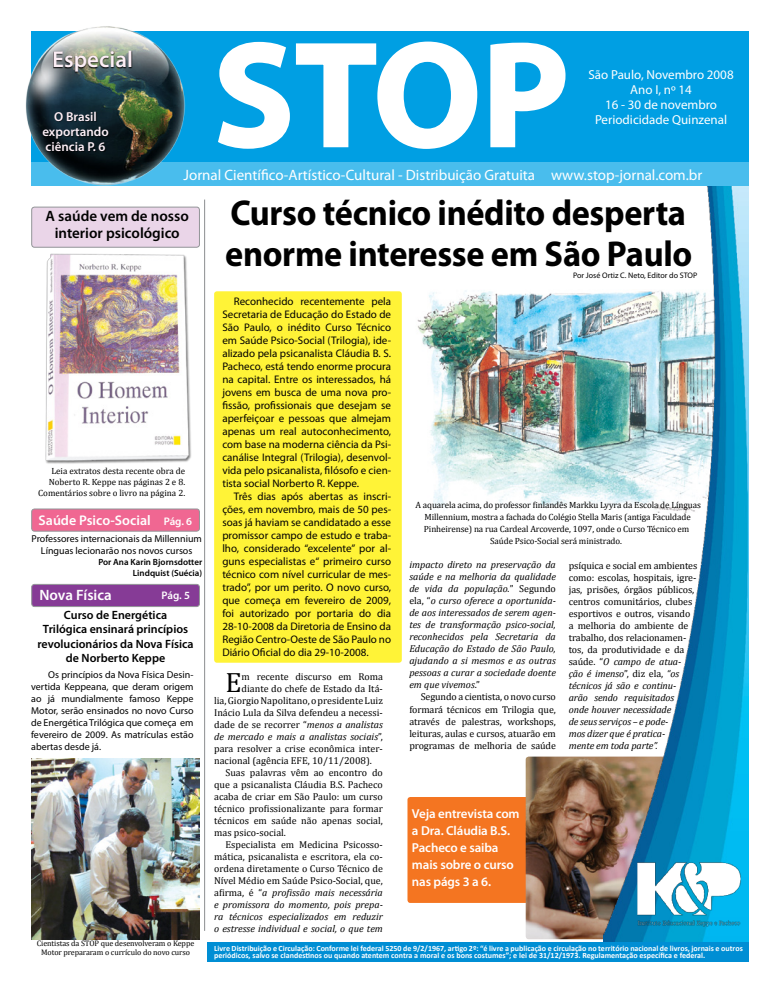
<style>
.page{position:relative;width:780px;height:993px;background:#fff}
.page>*{position:absolute;margin:0;border:0;box-sizing:border-box;transform-origin:0 0}
.t1{font:700 151px "Myriad Pro";color:#fff}
.t2{font:700 36px/41px "Myriad Pro";letter-spacing:-.01em;color:#000;scale:.95 1}
.t3{font:28px "Cambria";color:#000}
.t4{font:600 23px "Myriad Pro";color:#fdeff6}
.t5{font:15px "Myriad Pro";color:#fff}
.t6{font:600 15px/17px "Myriad Pro";color:#000;text-align:center}
.t7{font:600 15px "Myriad Pro";color:#fff}
.t8{font:600 14px "Myriad Pro";color:#fff}
.t9{font:600 13px/17px "Myriad Pro";letter-spacing:-.01em;color:#fff}
.t10{font:13px/15px "Myriad Pro";color:#fff;text-align:center}
.t11{font:600 13px/15px "Myriad Pro";color:#fdeff6;text-align:center}
.t12{font:600 12px/14px "Myriad Pro";color:#000;text-align:center}
.t13{font:11px/13px "Myriad Pro";color:#000;text-align:justify}
.t14{font:600 11px "Myriad Pro";color:#fff}
.t15{font:10px/12px "Cambria";color:#000;text-align:justify}
.t16{font:italic 10px/12px "Cambria";color:#000;text-align:justify}
.t17{font:10px/12px "Myriad Pro";color:#000;text-align:justify}
.t18{font:9px/12px "Cambria";letter-spacing:-.01em;color:#000;text-align:right}
.t19{font:600 9px/10.8px "Myriad Pro";color:#000;text-align:right}
.t20{font:700 8px/7px "Calibri";color:#fff}
.t21{font:8px/9px "Cambria";letter-spacing:-.01em;color:#000;text-align:center}
.t22{font:8px "Myriad Pro";color:#000}
.s1{font-size:11px}
.s2{font-style:normal}
.s3{font-style:italic}
</style>
<div class="page">
<img style="left:417px;top:290px;width:186px;height:220px">
<div style="left:407px;top:796px;width:271px;height:106px;background:#f47521;border-radius:3px"></div>
<img style="left:525px;top:756px;width:78px;height:182px">
<div style="left:214px;top:291px;width:188px;height:371px;background:#fff337;border-radius:3px"></div>
<img style="left:603px;top:186px;width:145px;height:755px">
<div style="left:32px;top:207px;width:167px;height:40px;background:#ead5e8;border-radius:3px"></div>
<div style="left:31px;top:206px;width:169px;height:42px;border:1px solid #939598;border-radius:3px"></div>
<div style="left:207px;top:941px;width:541px;height:20px;background:#008ed4"></div>
<div style="left:31px;top:161px;width:717px;height:25px;background:#49bded"></div>
<div style="left:31px;top:31px;width:717px;height:130px;background:#009fe3"></div>
<svg style="left:433px;top:507px;width:18px;height:1px"></svg>
<hr style="left:204px;top:199px;width:1px;height:731px;background:#8b8e90">
<div style="left:32px;top:509px;width:167px;height:22px;background:#f06792;border-radius:3px"></div>
<div style="left:31px;top:508px;width:169px;height:23px;border:1px solid #939598;border-radius:3px"></div>
<div style="left:32px;top:584px;width:167px;height:22px;background:#863b96;border-radius:3px"></div>
<div style="left:31px;top:583px;width:169px;height:24px;border:1px solid #939598;border-radius:3px"></div>
<svg style="left:218px;top:41px;width:260px;height:108px"></svg>
<svg style="left:490px;top:42px;width:76px;height:106px"></svg>
<img style="left:39px;top:243px;width:160px;height:221px">
<img style="left:633px;top:856px;width:114px;height:69px">
<img style="left:26px;top:26px;width:160px;height:160px">
<div style="left:43px;top:112px;width:66px;height:40px;background:#000;opacity:.61"></div>
<svg style="left:53px;top:50px;width:79px;height:23px;background:#5b655a"></svg>
<img style="left:31px;top:758px;width:169px;height:180px">
<h3 class="t4" style="left:52px;top:45px;width:82px">Especial</h3>
<h3 class="t11" style="left:42px;top:109px;width:68px">O Brasil exportando ciência P. 6</h3>
<h1 class="t1" style="left:213px;top:-3px;width:357px">STOP</h1>
<h3 class="t10" style="left:588px;top:66px;width:147px">São Paulo, Novembro 2008<br>Ano I, nº 14<br>16 - 30 de novembro<br>Periodicidade Quinzenal</h3>
<h3 class="t5" style="left:183px;top:165px;width:520px">Jornal Científico-Artístico-Cultural - Distribuição Gratuita www.stop-jornal.com.br</h3>
<h2 class="t2" style="left:225px;top:191px;width:493px">Curso técnico inédito desperta enorme interesse em São Paulo</h2>
<h3 class="t6" style="left:46px;top:207px;width:145px">A saúde vem de nosso interior psicológico</h3>
<p class="t22" style="left:573px;top:270px;width:126px">Por José Ortiz C. Neto, Editor do STOP</p>
<p class="t13" style="left:222px;top:294px;width:170px;text-indent:11px">Reconhecido recentemente pela Secretaria de Educação do Estado de São Paulo, o inédito Curso Técnico em Saúde Psico-Social (Trilogia), ide&shy;alizado pela psicanalista Cláudia B. S.<br>Pacheco, está tendo enorme procura na capital. Entre os interessados, há jovens em busca de uma nova pro&shy;fissão, profissionais que desejam se aperfeiçoar e pessoas que almejam apenas um real autoconhecimento, com base na moderna ciência da Psi&shy;canálise Integral (Trilogia), desenvol&shy;vida pelo psicanalista, filósofo e cien&shy;tista social Norberto R. Keppe.</p>
<p class="t13" style="left:222px;top:489px;width:170px;text-indent:11px">Três dias após abertas as inscri&shy;ções, em novembro, mais de 50 pes&shy;soas já haviam se candidatado a esse promissor campo de estudo e traba&shy;lho, considerado “excelente” por al&shy;guns especialistas e“ primeiro curso técnico com nível curricular de mes&shy;trado”, por um perito. O novo curso, que começa em fevereiro de 2009, foi autorizado por portaria do dia 28-10-2008 da Diretoria de Ensino da Região Centro-Oeste de São Paulo no Diário Oficial do dia 29-10-2008.</p>
<p class="t18" style="left:38px;top:465px;width:148px;line-height:11px">Leia extratos desta recente obra de<br>Noberto R. Keppe nas páginas 2 e 8.<br>Comentários sobre o livro na página 2.</p>
<h3 class="t8" style="left:39px;top:511px;width:155px">Saúde Psico-Social <span class="s1">Pág. 6</span></h3>
<p class="t18" style="left:415px;top:499px;width:287px;text-align:center">A aquarela acima, do professor finlandês Markku Lyyra da Escola de Línguas Millennium, mostra a fachada do Colégio Stella Maris (antiga Faculdade Pinheirense) na rua Cardeal Arcoverde, 1097, onde o Curso Técnico em Saúde Psico-Social será ministrado.</p>
<p class="t17" style="left:32px;top:532px;width:172px;text-align:center">Professores internacionais da Millennium<br>Línguas lecionarão nos novos cursos</p>
<p class="t19" style="left:98px;top:556px;width:105px">Por Ana Karin Bjornsdotter<br>Lindquist (Suécia)</p>
<p class="t16" style="left:409px;top:558px;width:148px">impacto direto na preservação da saúde e na melhoria da qualidade de vida da população.<span class="s2">” Segundo ela, “</span>o curso oferece a oportunida&shy;de aos interessados de serem agen&shy;tes de transformação psico-social, reconhecidos pela Secretaria da Educação do Estado de São Paulo, ajudando a si mesmos e as outras pessoas a curar a sociedade doente em que vivemos<span class="s2">.”</span></p>
<p class="t15" style="left:409px;top:690px;width:148px;text-indent:11px">Segundo a cientista, o novo curso formará técnicos em Trilogia que, através de palestras, workshops, leituras, aulas e cursos, atuarão em programas de melhoria de saúde</p>
<p class="t15" style="left:568px;top:559px;width:130px;text-align:left">psíquica e social em ambientes como: escolas, hospitais, igre&shy;jas, prisões, órgãos públicos, centros comunitários, clubes esportivos e outros, visando a melhoria do ambiente de trabalho, dos relacionamen&shy;tos, da produtividade e da saúde. “<span class="s3">O campo de atua&shy;ção é imenso</span>”, diz ela, <span class="s3">“os técnicos já são e continu&shy;arão sendo requisitados<br>onde houver necessidade<br>de seus serviços – e pode-<br>mos dizer que é pratica-<br>mente em toda parte”.</span></p>
<h3 class="t7" style="left:39px;top:585px;width:74px">Nova Física</h3>
<p class="t14" style="left:161px;top:588px;width:30px">Pág. 5</p>
<p class="t12" style="left:37px;top:608px;width:158px">Curso de Energética<br>Trilógica ensinará princípios revolucionários da Nova Física de Norberto Keppe</p>
<p class="t17" style="left:31px;top:668px;width:164px;text-indent:17px">Os princípios da Nova Física Desin&shy;vertida Keppeana, que deram origem ao já mundialmente famoso Keppe Motor, serão ensinados no novo Curso de Energética Trilógica que começa em fevereiro de 2009. As matrículas estão abertas desde já.</p>
<h3 class="t3" style="left:225px;top:665px;width:18px">E</h3>
<p class="t15" style="left:241px;top:670px;width:143px">m recente discurso em Roma</p>
<p class="t15" style="left:241px;top:682px;width:143px">diante do chefe de Estado da Itá-</p>
<p class="t15" style="left:214px;top:694px;width:170px">lia, Giorgio Napolitano, o presidente Luiz</p>
<p class="t15" style="left:214px;top:706px;width:170px">Inácio Lula da Silva defendeu a necessi-</p>
<p class="t15" style="left:214px;top:718px;width:170px">dade de se recorrer “<span class="s3">menos a analistas</span></p>
<p class="t16" style="left:214px;top:730px;width:170px">de mercado e mais a analistas sociais<span class="s2">”,</span></p>
<p class="t15" style="left:214px;top:742px;width:170px">para resolver a crise econômica inter-</p>
<p class="t15" style="left:214px;top:754px;width:159px">nacional (agência EFE, 10/11/2008).</p>
<p class="t15" style="left:225px;top:766px;width:159px">Suas palavras vêm ao encontro do</p>
<p class="t15" style="left:214px;top:778px;width:170px">que a psicanalista Cláudia B.S. Pacheco</p>
<p class="t15" style="left:214px;top:790px;width:170px">acaba de criar em São Paulo: um curso</p>
<p class="t15" style="left:214px;top:802px;width:170px">técnico profissionalizante para formar</p>
<p class="t15" style="left:214px;top:814px;width:170px">técnicos em saúde não apenas social,</p>
<p class="t15" style="left:214px;top:826px;width:73px">mas psico-social.</p>
<p class="t15" style="left:225px;top:838px;width:159px">Especialista em Medicina Psicosso-</p>
<p class="t15" style="left:214px;top:850px;width:170px">mática, psicanalista e escritora, ela co-</p>
<p class="t15" style="left:214px;top:862px;width:170px">ordena diretamente o Curso Técnico de</p>
<p class="t15" style="left:214px;top:874px;width:170px">Nível Médio em Saúde Psico-Social, que,</p>
<p class="t16" style="left:214px;top:886px;width:170px"><span class="s2">afirma, é “</span>a profissão mais necessária</p>
<p class="t16" style="left:214px;top:898px;width:170px">e promissora do momento, pois prepa-</p>
<p class="t16" style="left:214px;top:910px;width:170px">ra técnicos especializados em reduzir</p>
<p class="t16" style="left:214px;top:922px;width:170px">o estresse individual e social, o que tem</p>
<h3 class="t9" style="left:412px;top:804px;width:109px">Veja entrevista com a Dra. Cláudia B.S.<br>Pacheco e saiba mais sobre o curso nas págs 3 a 6.</h3>
<p class="t21" style="left:37px;top:938px;width:159px">Cientistas da STOP que desenvolveram o Keppe<br>Motor prepararam o currículo do novo curso</p>
<p class="t20" style="left:214px;top:943px;width:530px">Livre Distribuição e Circulação: Conforme lei federal 5250 de 9/2/1967, artigo 2º: “é livre a publicação e circulação no território nacional de livros, jornais e outros periódicos, salvo se clandestinos ou quando atentem contra a moral e os bons costumes”; e lei de 31/12/1973. Regulamentação específica e federal.</p>
</div>
